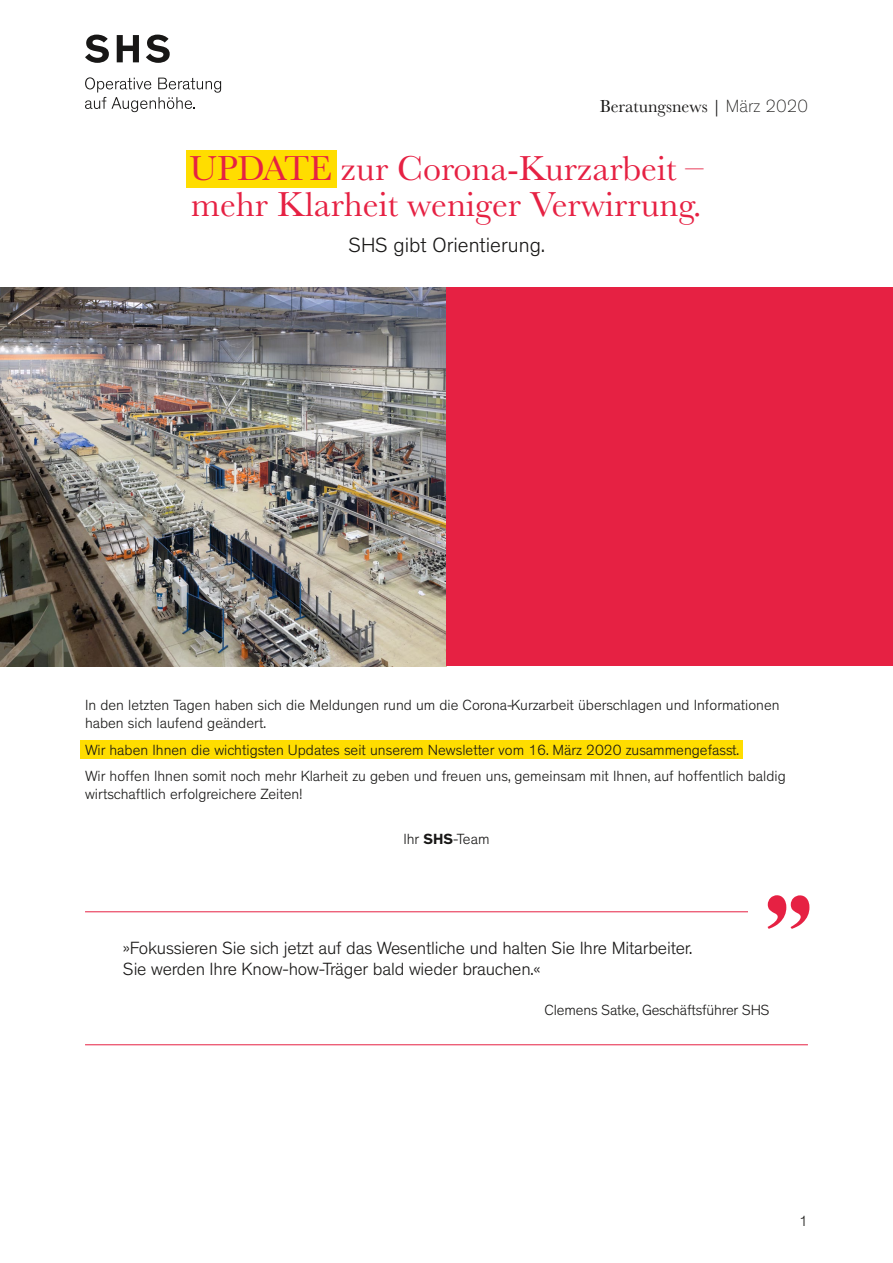
<style>
.page{position:relative;width:893px;height:1263px;background:#fff}
.page>*{position:absolute;margin:0;border:0;box-sizing:border-box;transform-origin:0 0}
.t1{font:36px/36px "Baskerville";color:#e62143}
.t2{font:300 21px "Theinhardt";color:#181716}
.t3{font:300 18px/21.6px "Theinhardt";letter-spacing:-.01em;color:#181716}
.t4{font:18px "Baskerville";color:#181716}
.t5{font:300 15px/18px "Theinhardt";color:#181716}
.s1{font-family:"Theinhardt";font-weight:100}
.s2{font-weight:700}
</style>
<div class="page">
<div style="left:186px;top:150px;width:151px;height:38px;background:#fd0"></div>
<img style="left:0;top:288px;width:446px;height:378px">
<div style="left:446px;top:288px;width:447px;height:378px;background:#e62143"></div>
<div style="left:81px;top:740px;width:662px;height:19px;background:#fd0"></div>
<hr style="left:85px;top:911px;width:723px;height:1px;background:#e62143">
<hr style="left:85px;top:1044px;width:723px;height:1px;background:#e62143">
<svg style="left:85px;top:35px;width:24px;height:28px"></svg>
<svg style="left:117px;top:35px;width:22px;height:27px"></svg>
<svg style="left:146px;top:35px;width:24px;height:28px"></svg>
<svg style="left:85px;top:77px;width:136px;height:35px"></svg>
<div style="left:748px;top:905px;width:76px;height:14px;background:#fff"></div>
<svg style="left:767px;top:895px;width:42px;height:34px"></svg>
<p class="t4" style="left:600px;top:95px;width:210px">Beratungsnews | <span class="s1">März 2020</span></p>
<h1 class="t1" style="left:189px;top:151px;width:515px">UPDATE zur Corona-Kurzarbeit – mehr Klarheit weniger Verwirrung.</h1>
<h2 class="t2" style="left:349px;top:233px;width:197px">SHS gibt Orientierung.</h2>
<p class="t5" style="left:85px;top:696px;width:696px">In den letzten Tagen haben sich die Meldungen rund um die Corona-Kurzarbeit überschlagen und Informationen haben sich laufend geändert.</p>
<p class="t5" style="left:85px;top:737px;width:702px;line-height:26.5px">Wir haben Ihnen die wichtigsten Updates seit unserem Newsletter vom 16. März 2020 zusammengefasst.<br>Wir hoffen Ihnen somit noch mehr Klarheit zu geben und freuen uns, gemeinsam mit Ihnen, auf hoffentlich baldig</p>
<p class="t5" style="left:85px;top:785px;width:219px">wirtschaftlich erfolgreichere Zeiten!</p>
<p class="t5" style="left:403px;top:830px;width:88px">Ihr <span class="s2">SHS</span>-Team</p>
<p class="t3" style="left:123px;top:937px;width:571px">»Fokussieren Sie sich jetzt auf das Wesentliche und halten Sie Ihre Mitarbeiter.<br>Sie werden Ihre Know-how-Träger bald wieder brauchen.«</p>
<p class="t5" style="left:544px;top:1001px;width:227px">Clemens Satke, Geschäftsführer SHS</p>
<p class="t5" style="left:799px;top:1212px;width:10px">1</p>
</div>
